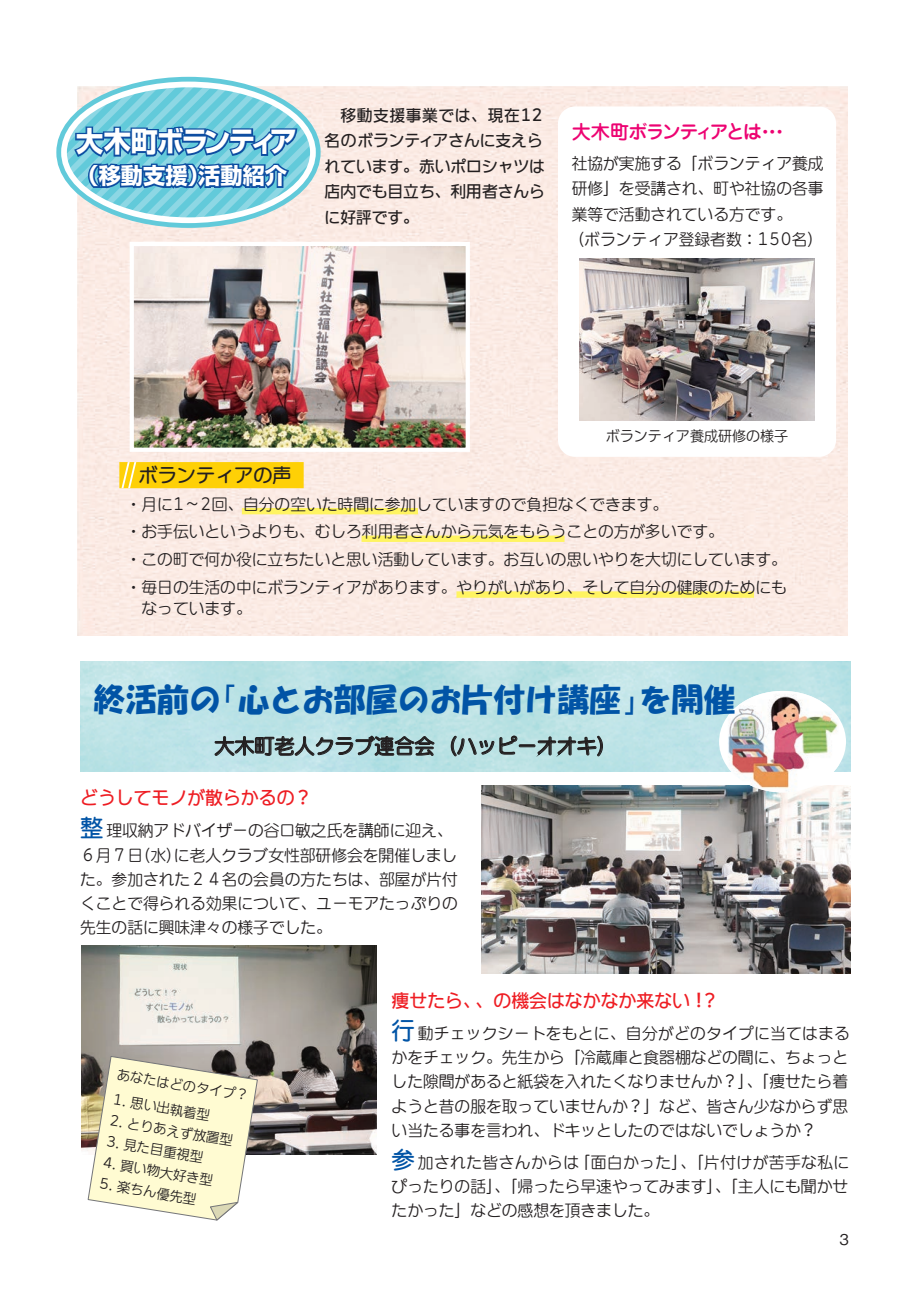
<style>
.page{position:relative;width:919px;height:1289px;background:#fff}
.page>*{position:absolute;margin:0;border:0;box-sizing:border-box;transform-origin:0 0}
.t1{font:31.95px "HG Soei Kakupoptai";color:#0154a6}
.t2{font:700 28.35px "Shin Go Pr 6 N";letter-spacing:-.08em;color:#fff;scale:.96 1}
.t3{font:700 22.2px "Shin Go Pr 6 N";color:#fff}
.t4{font:19.95px "DFUD Maru Gothic W6 WINP RKSJ H";color:#231f20}
.t5{font:500 19.2px "Jun 34 Pro";letter-spacing:-.11em;color:#ed0372}
.t6{font:19.2px "DFUD Maru Gothic W6 WINP RKSJ H";color:#231f20}
.t7{font:17.85px "DFUD Gothic W6 WINP RKSJ H";color:#ee1d23}
.t8{font:15.75px/24.3px "DFUD Maru Gothic W4 WINP RKSJ H";color:#231f20}
.t9{font:15.75px/25.5px "DFUD Gothic W6 WINP RKSJ H";color:#231f20}
.t10{font:500 14.85px "Gothic BBB Pro";color:#231f20}
.t11{font:14.1px "DFUD Maru Gothic W4 WINP RKSJ H";color:#231f20}
.t12{font:13.35px "DFUD Gothic W4 WINP RKSJ H";color:#231f20}
.s1{font-family:"DFUD Maru Gothic W6 WINP RKSJ H";font-size:23.4px;color:#0154a6}
</style>
<div class="page">
<div style="left:77px;top:87px;width:770px;height:548px;background:#fbebe4"></div>
<div style="left:56px;top:77px;width:264px;height:151px;border:15px solid #62cada;border-radius:50%"></div>
<svg style="left:80px;top:662px;width:770px;height:109px;background:#bbe2e5"></svg>
<div style="left:558px;top:106px;width:278px;height:351px;background:#fff;border-radius:17px"></div>
<svg style="left:64px;top:76px;width:249px;height:144px;background:#7ebbd6"></svg>
<img style="left:579px;top:259px;width:235px;height:161px">
<img style="left:135px;top:247px;width:330px;height:200px">
<div style="left:130px;top:242px;width:340px;height:210px;border:4px solid #fff"></div>
<img style="left:481px;top:785px;width:369px;height:188px">
<img style="left:81px;top:945px;width:295px;height:209px">
<svg style="left:87px;top:1055px;width:171px;height:166px;background:#eae6c6"></svg>
<svg style="left:215px;top:735px;width:219px;height:21px;background:#8ca6a9"></svg>
<svg style="left:451px;top:735px;width:152px;height:21px;background:#9bb9bb"></svg>
<div style="left:719px;top:691px;width:126px;height:101px;background:#fff;border-radius:50%"></div>
<img style="left:727px;top:691px;width:111px;height:101px">
<div style="left:242px;top:508px;width:176px;height:6px;background:#fff461"></div>
<div style="left:361px;top:535px;width:203px;height:7px;background:#fff461"></div>
<div style="left:456px;top:591px;width:298px;height:6px;background:#fff461"></div>
<svg style="left:119px;top:462px;width:184px;height:26px;background:#fdd10c"></svg>
<p class="t2" style="left:76px;top:119px;width:232px">大木町ボランティア</p>
<p class="t3" style="left:76px;top:158px;width:212px">（移動支援）活動紹介</p>
<p class="t9" style="left:324px;top:102px;width:222px;text-indent:16px">移動支援事業では、現在12名のボランティアさんに支えられています。赤いポロシャツは店内でも目立ち、利用者さんらに好評です。</p>
<p class="t5" style="left:571px;top:116px;width:219px">大木町ボランティアとは・・・</p>
<p class="t8" style="left:568px;top:150px;width:256px;line-height:25.5px">社協が実施する「ボランティア養成研修」を受講され、町や社協の各事業等で活動されている方です。<br>（ボランティア登録者数：150名）</p>
<p class="t11" style="left:605px;top:426px;width:184px">ボランティア養成研修の様子</p>
<p class="t6" style="left:138px;top:462px;width:155px">ボランティアの声</p>
<p class="t8" style="left:126px;top:490px;width:662px;line-height:27.6px">・月に1～2回、自分の空いた時間に参加していますので負担なくできます。<br>・お手伝いというよりも、むしろ利用者さんから元気をもらうことの方が多いです。<br>・この町で何か役に立ちたいと思い活動しています。お互いの思いやりを大切にしています。・毎日の生活の中にボランティアがあります。やりがいがあり、そして自分の健康のためにも</p>
<p class="t8" style="left:126px;top:596px;width:127px">　なっています。</p>
<p class="t1" style="left:93px;top:683px;width:643px">終活前の「心とお部屋のお片付け講座」を開催</p>
<p class="t4" style="left:214px;top:732px;width:404px">大木町老人クラブ連合会（ハッピーオオキ）</p>
<p class="t7" style="left:80px;top:786px;width:234px">どうしてモノが散らかるの？</p>
<p class="t8" style="left:80px;top:818px;width:379px"><span class="s1">整</span>理収納アドバイザーの谷口敏之氏を講師に迎え、<br>６月７日（水）に老人クラブ女性部研修会を開催しました。参加された２４名の会員の方たちは、部屋が片付くことで得られる効果について、ユーモアたっぷりの先生の話に興味津々の様子でした。</p>
<p class="t12" style="left:119px;top:1065px;width:135px;rotate:9deg">あなたはどのタイプ？</p>
<p class="t12" style="left:115px;top:1090px;width:99px;rotate:9deg">1. 思い出執着型</p>
<p class="t12" style="left:111px;top:1111px;width:126px;rotate:9deg">2. とりあえず放置型</p>
<p class="t12" style="left:108px;top:1132px;width:99px;rotate:9deg">3. 見た目重視型</p>
<p class="t12" style="left:104px;top:1153px;width:112px;rotate:9deg">4. 買い物大好き型</p>
<p class="t12" style="left:101px;top:1174px;width:99px;rotate:9deg">5. 楽ちん優先型</p>
<p class="t7" style="left:391px;top:988px;width:329px">痩せたら、、の機会はなかなか来ない！？</p>
<p class="t8" style="left:391px;top:1020px;width:459px;text-align:justify"><span class="s1">行</span>動チェックシートをもとに、自分がどのタイプに当てはまるかをチェック。先生から「冷蔵庫と食器棚などの間に、ちょっとした隙間があると紙袋を入れたくなりませんか？」、「痩せたら着ようと昔の服を取っていませんか？」など、皆さん少なからず思い当たる事を言われ、ドキッとしたのではないでしょうか？</p>
<p class="t8" style="left:391px;top:1149px;width:459px;text-align:justify"><span class="s1">参</span>加された皆さんからは「面白かった」、「片付けが苦手な私にぴったりの話」、「帰ったら早速やってみます」、「主人にも聞かせたかった」などの感想を頂きました。</p>
<p class="t10" style="left:839px;top:1227px;width:11px">3</p>
</div>
